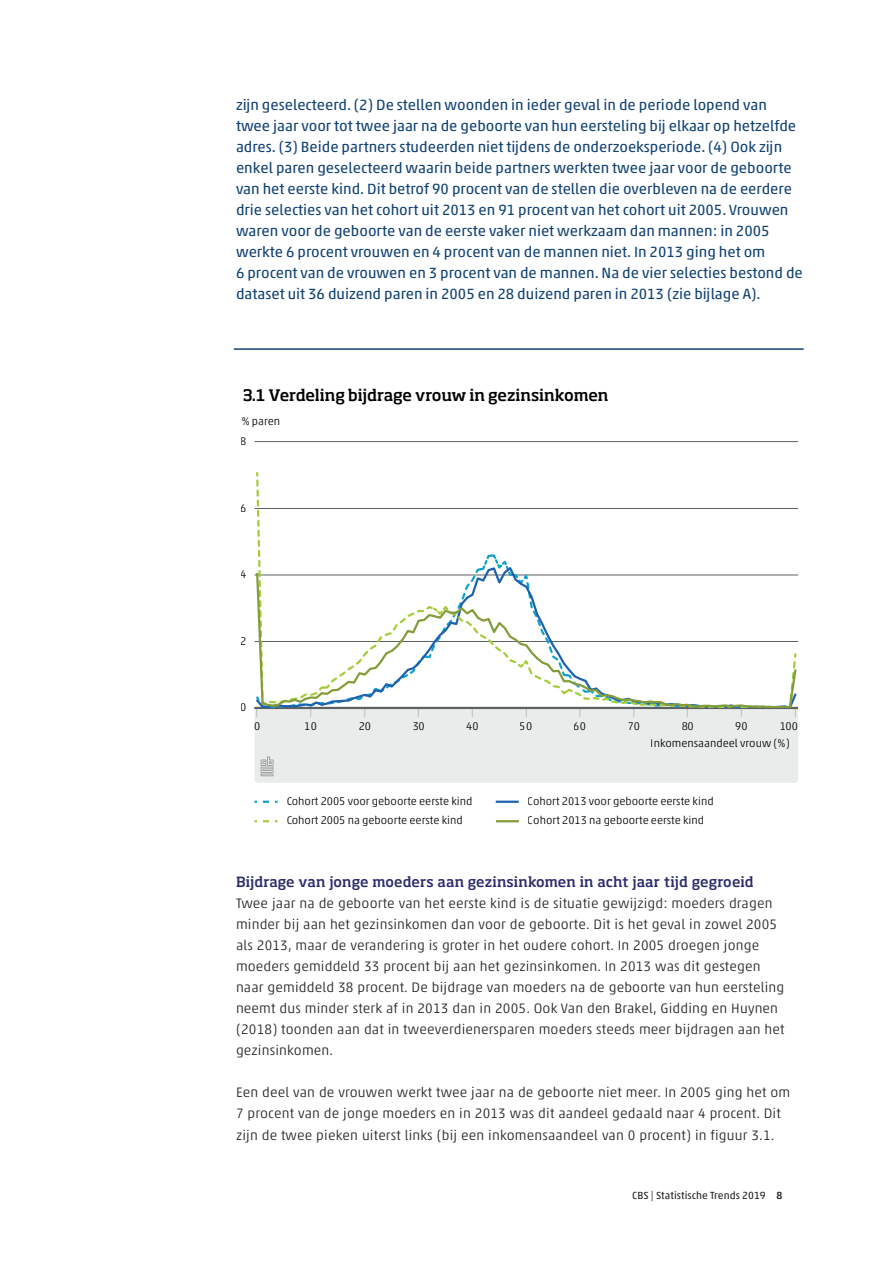
<style>
.page{position:relative;width:893px;height:1263px;background:#fff}
.page>*{position:absolute;margin:0;border:0;box-sizing:border-box;transform-origin:0 0}
.t1{font:500 15.75px "Soho Pro";letter-spacing:-.005em;color:#000001}
.t2{font:15px/21px "Akko Pro";color:#114275}
.t3{font:300 13.8px/21px "Akko Pro";letter-spacing:.01em;color:#231f20}
.t4{font:500 13.8px "Soho Pro";letter-spacing:.01em;color:#2b2b6d}
.t5{font:300 11.25px "Akko Pro";color:#000001}
.t6{font:10.5px "Akko Pro";letter-spacing:.005em;color:#231f20}
.s1{font-weight:500}
</style>
<div class="page">
<hr style="left:234px;top:348px;width:570px;height:2px;background:#114275">
<hr style="left:254px;top:441px;width:544px;height:1px;background:#5d6162">
<svg style="left:254px;top:473px;width:544px;height:310px"></svg>
<svg style="left:255px;top:571px;width:543px;height:137px"></svg>
<svg style="left:263px;top:801px;width:14px;height:2px"></svg>
<hr style="left:496px;top:801px;width:23px;height:2px;background:#1e62af">
<svg style="left:263px;top:820px;width:14px;height:2px"></svg>
<hr style="left:496px;top:820px;width:23px;height:2px;background:#839d3a">
<p class="t2" style="left:236px;top:94px;width:568px">zijn geselecteerd. (2) De stellen woonden in ieder geval in de periode lopend van twee jaar voor tot twee jaar na de geboorte van hun eersteling bij elkaar op hetzelfde adres. (3) Beide partners studeerden niet tijdens de onderzoeksperiode. (4) Ook zijn enkel paren geselecteerd waarin beide partners werkten twee jaar voor de geboorte van het eerste kind. Dit betrof 90 procent van de stellen die overbleven na de eerdere drie selecties van het cohort uit 2013 en 91 procent van het cohort uit 2005. Vrouwen waren voor de geboorte van de eerste vaker niet werkzaam dan mannen: in 2005 werkte 6 procent vrouwen en 4 procent van de mannen niet. In 2013 ging het om<br>6 procent van de vrouwen en 3 procent van de mannen. Na de vier selecties bestond de dataset uit 36 duizend paren in 2005 en 28 duizend paren in 2013 (zie bijlage A).</p>
<p class="t1" style="left:242px;top:384px;width:368px">3.1 Verdeling bijdrage vrouw in gezinsinkomen</p>
<p class="t5" style="left:241px;top:415px;width:40px">% paren</p>
<p class="t5" style="left:241px;top:435px;width:8px">8</p>
<p class="t5" style="left:241px;top:501px;width:8px">6</p>
<p class="t5" style="left:241px;top:568px;width:8px">4</p>
<p class="t5" style="left:241px;top:634px;width:8px">2</p>
<p class="t5" style="left:241px;top:701px;width:8px">0</p>
<p class="t5" style="left:254px;top:720px;width:8px">0</p>
<p class="t5" style="left:305px;top:720px;width:14px">10</p>
<p class="t5" style="left:358px;top:720px;width:14px">20</p>
<p class="t5" style="left:412px;top:720px;width:14px">30</p>
<p class="t5" style="left:466px;top:720px;width:14px">40</p>
<p class="t5" style="left:520px;top:720px;width:14px">50</p>
<p class="t5" style="left:574px;top:720px;width:14px">60</p>
<p class="t5" style="left:628px;top:720px;width:14px">70</p>
<p class="t5" style="left:681px;top:720px;width:14px">80</p>
<p class="t5" style="left:735px;top:720px;width:14px">90</p>
<p class="t5" style="left:779px;top:720px;width:20px">100</p>
<p class="t5" style="left:651px;top:737px;width:140px">Inkomensaandeel vrouw (%)</p>
<p class="t5" style="left:286px;top:794px;width:187px">Cohort 2005 voor geboorte eerste kind</p>
<p class="t5" style="left:528px;top:794px;width:187px">Cohort 2013 voor geboorte eerste kind</p>
<p class="t5" style="left:286px;top:814px;width:178px">Cohort 2005 na geboorte eerste kind</p>
<p class="t5" style="left:528px;top:814px;width:178px">Cohort 2013 na geboorte eerste kind</p>
<p class="t4" style="left:236px;top:872px;width:519px">Bijdrage van jonge moeders aan gezinsinkomen in acht jaar tijd gegroeid</p>
<p class="t3" style="left:236px;top:893px;width:550px">Twee jaar na de geboorte van het eerste kind is de situatie gewijzigd: moeders dragen minder bij aan het gezinsinkomen dan voor de geboorte. Dit is het geval in zowel 2005 als 2013, maar de verandering is groter in het oudere cohort. In 2005 droegen jonge moeders gemiddeld 33 procent bij aan het gezinsinkomen. In 2013 was dit gestegen naar gemiddeld 38 procent. De bijdrage van moeders na de geboorte van hun eersteling neemt dus minder sterk af in 2013 dan in 2005. Ook Van den Brakel, Gidding en Huynen (2018) toonden aan dat in tweeverdienersparen moeders steeds meer bijdragen aan het gezinsinkomen.</p>
<p class="t3" style="left:236px;top:1082px;width:556px">Een deel van de vrouwen werkt twee jaar na de geboorte niet meer. In 2005 ging het om<br>7 procent van de jonge moeders en in 2013 was dit aandeel gedaald naar 4 procent. Dit zijn de twee pieken uiterst links (bij een inkomensaandeel van 0 procent) in figuur 3.1.</p>
<p class="t6" style="left:632px;top:1189px;width:152px">CBS | Statistische Trends 2019 <span class="s1">8</span></p>
</div>
